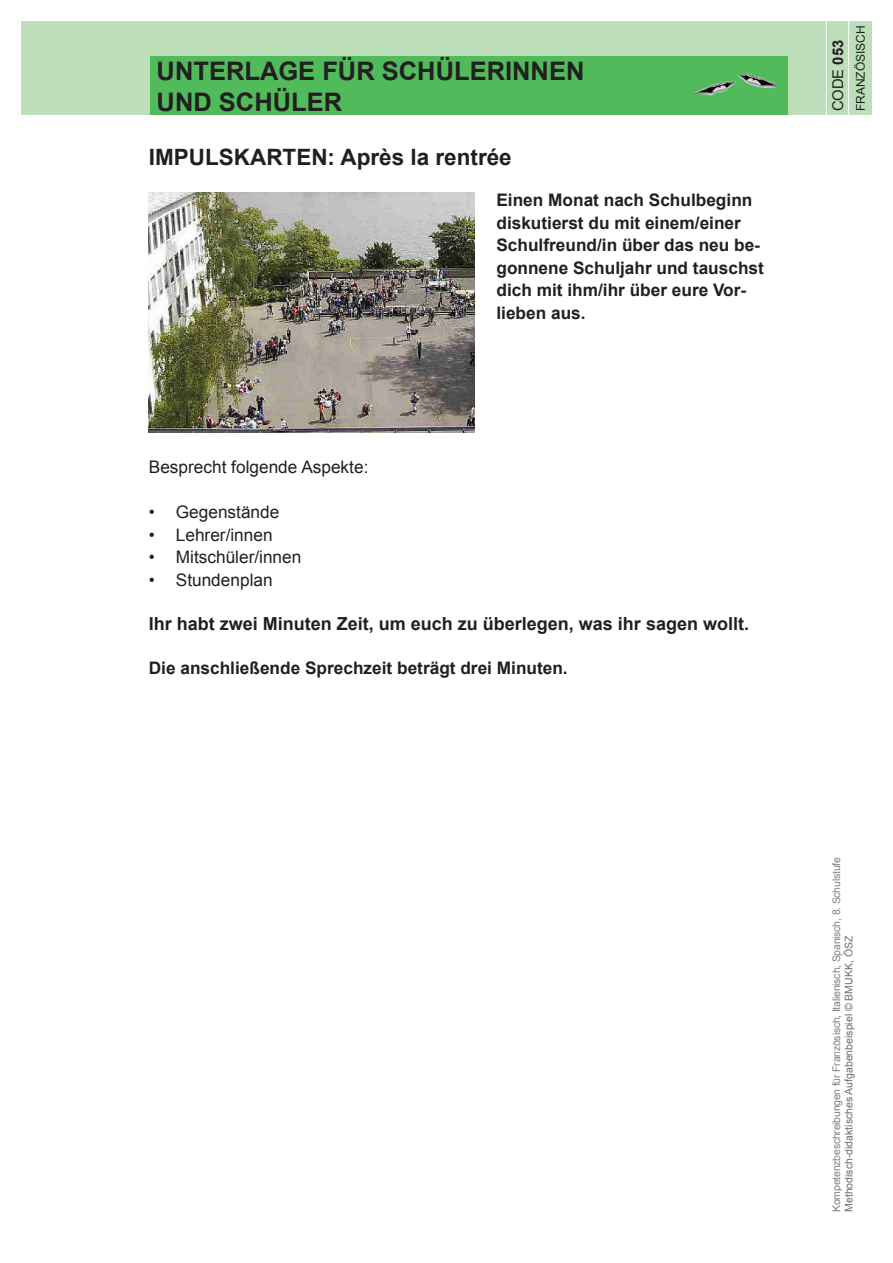
<style>
.page{position:relative;width:893px;height:1263px;background:#fff}
.page>*{position:absolute;margin:0;border:0;box-sizing:border-box;transform-origin:0 0}
.t1{font:700 25.5px/30.6px "Arial";color:#231f20}
.t2{font:700 22.5px "Arial";color:#231f20}
.t3{font:700 18px "Arial";color:#231f20}
.t4{font:700 17.25px/22.5px "Arial";color:#231f20}
.t5{font:17.25px "Arial";color:#231f20}
.t6{font:14.85px "Arial";color:#231f20}
.t7{font:12px "Arial";color:#231f20}
.t8{font:10.5px "Arial";letter-spacing:-.02em;color:#808285}
.t9{font:10.5px "Arial";color:#6c6d70}
.s1{font-weight:700}
</style>
<div class="page">
<div style="left:21px;top:21px;width:851px;height:94px;background:#bcdeb8"></div>
<div style="left:150px;top:56px;width:638px;height:59px;background:#51ba5b"></div>
<img style="left:738px;top:74px;width:17px;height:12px">
<hr style="left:848px;top:20px;width:1px;height:127px;background:#fff">
<hr style="left:826px;top:20px;width:1px;height:127px;background:#fff">
<img style="left:149px;top:192px;width:326px;height:241px">
<h1 class="t1" style="left:157px;top:57px;width:429px">UNTERLAGE FÜR SCHÜLERINNEN<br>UND SCHÜLER</h1>
<h2 class="t2" style="left:149px;top:142px;width:364px">IMPULSKARTEN: Après la rentrée</h2>
<p class="t4" style="left:496px;top:190px;width:269px">Einen Monat nach Schulbeginn diskutierst du mit einem/einer<br>Schulfreund/in über das neu be&shy;gonnene Schuljahr und tauschst dich mit ihm/ihr über eure Vor&shy;lieben aus.</p>
<p class="t5" style="left:149px;top:456px;width:221px">Besprecht folgende Aspekte:</p>
<p class="t5" style="left:149px;top:501px;width:132px">• Gegenstände</p>
<p class="t5" style="left:149px;top:523px;width:125px">• Lehrer/innen</p>
<p class="t5" style="left:149px;top:546px;width:154px">• Mitschüler/innen</p>
<p class="t5" style="left:149px;top:568px;width:125px">• Stundenplan</p>
<p class="t3" style="left:149px;top:611px;width:602px">Ihr habt zwei Minuten Zeit, um euch zu überlegen, was ihr sagen wollt.</p>
<p class="t4" style="left:149px;top:657px;width:420px">Die anschließende Sprechzeit beträgt drei Minuten.</p>
<p class="t6" style="left:828px;top:111px;width:73px;rotate:-90deg">CODE <span class="s1">053</span></p>
<p class="t7" style="left:853px;top:111px;width:88px;rotate:-90deg">FRANZÖSISCH</p>
<p class="t8" style="left:829px;top:1212px;width:356px;rotate:-90deg">Kompetenzbeschreibungen für Französisch, Italienisch, Spanisch, 8. Schulstufe</p>
<p class="t9" style="left:842px;top:1212px;width:278px;rotate:-90deg">Methodisch-didaktisches Aufgabenbeispiel © BMUKK, ÖSZ</p>
</div>
